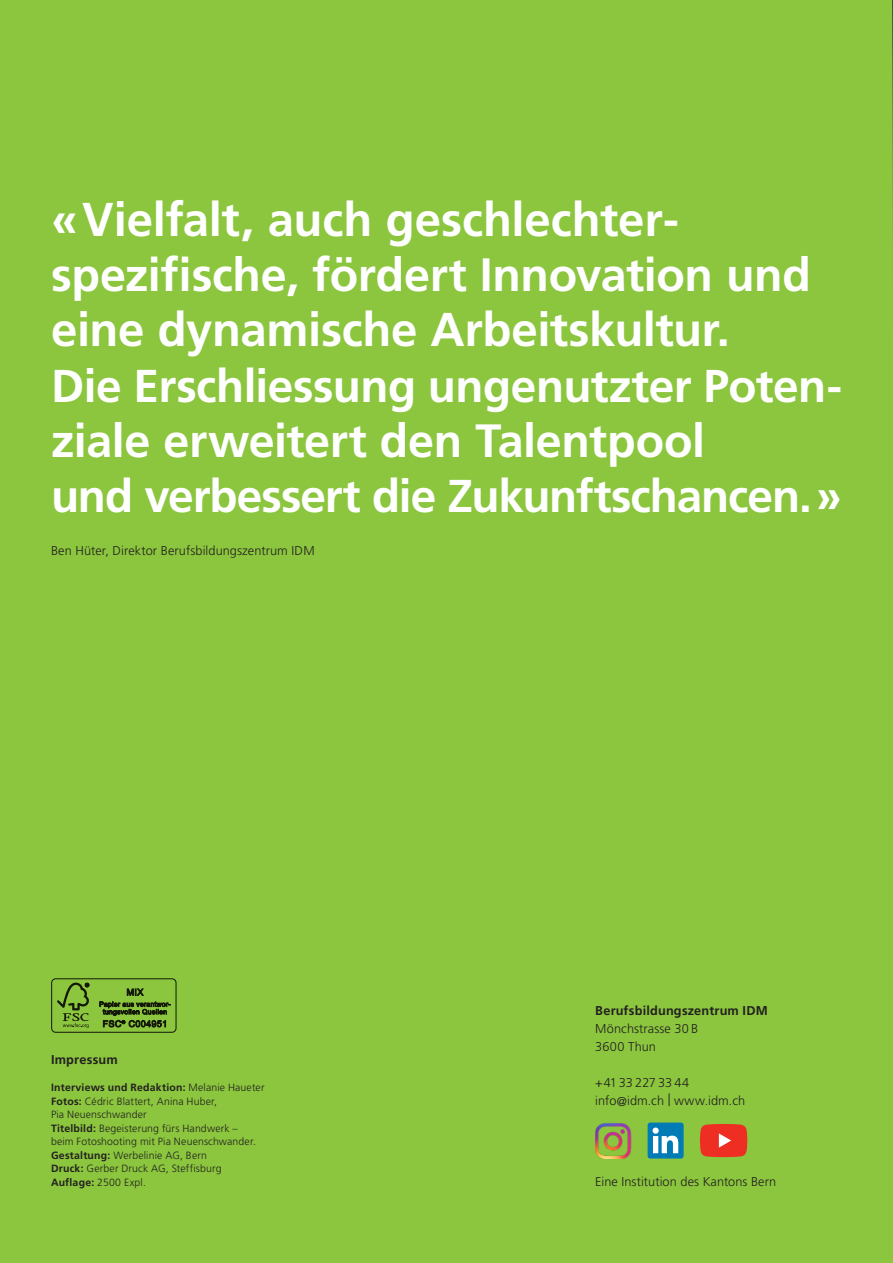
<style>
.page{position:relative;width:893px;height:1263px;background:#8bc63e}
.page>*{position:absolute;margin:0;border:0;box-sizing:border-box;transform-origin:0 0}
.t1{font:700 47.4px "Frutiger LT Std";letter-spacing:-.01em;color:#fff}
.t2{font:700 46.65px "Frutiger LT Std";letter-spacing:-.01em;color:#fff}
.t3{font:700 46.05px "Frutiger LT Std";letter-spacing:-.015em;color:#fff}
.t4{font:300 12.75px/18px "Frutiger LT Std";letter-spacing:.005em;color:#231f20}
.t5{font:700 12.75px "Frutiger LT Std";letter-spacing:.015em;color:#231f20}
.t6{font:300 10.5px/13.5px "Frutiger LT Std";letter-spacing:.015em;color:#231f20}
.s1{font-weight:700}
</style>
<div class="page">
<hr style="left:892px;top:0;width:1px;height:357px;background:#3e6d8b">
<div style="left:51px;top:978px;width:125px;height:54px;border:1px solid #231f20;border-radius:4px"></div>
<svg style="left:57px;top:982px;width:32px;height:46px"></svg>
<svg style="left:99px;top:988px;width:72px;height:39px"></svg>
<img style="left:595px;top:1123px;width:36px;height:35px">
<svg style="left:700px;top:1124px;width:47px;height:33px;background:#e9412f"></svg>
<div style="left:648px;top:1122px;width:36px;height:36px;background:#007bb6;border-radius:3px"></div>
<svg style="left:652px;top:1127px;width:26px;height:26px"></svg>
<h1 class="t1" style="left:51px;top:192px;width:629px">«Vielfalt, auch geschlechter-</h1>
<h2 class="t2" style="left:51px;top:248px;width:761px">spezifische, fördert Innovation und</h2>
<h1 class="t1" style="left:51px;top:302px;width:680px">eine dynamische Arbeitskultur.</h1>
<h3 class="t3" style="left:51px;top:359px;width:792px">Die Erschliessung ungenutzter Poten-</h3>
<h2 class="t2" style="left:51px;top:413px;width:656px">ziale erweitert den Talentpool</h2>
<h3 class="t3" style="left:51px;top:469px;width:792px">und verbessert die Zukunftschancen.»</h3>
<p class="t4" style="left:51px;top:542px;width:265px">Ben Hüter, Direktor Berufsbildungszentrum IDM</p>
<p class="t5" style="left:51px;top:1052px;width:68px">Impressum</p>
<p class="t6" style="left:51px;top:1081px;width:215px"><span class="s1">Interviews und Redaktion:</span> Melanie Haueter <span class="s1">Fotos:</span> Cédric Blattert, Anina Huber,<br>Pia Neuenschwander<br><span class="s1">Titelbild:</span> Begeisterung fürs Handwerk –<br>beim Fotoshooting mit Pia Neuenschwander.<br><span class="s1">Gestaltung:</span> Werbelinie AG, Bern<br><span class="s1">Druck:</span> Gerber Druck AG, Steffisburg <span class="s1">Auflage:</span> 2500 Expl.</p>
<p class="t5" style="left:595px;top:1002px;width:174px">Berufsbildungszentrum IDM</p>
<p class="t4" style="left:595px;top:1019px;width:104px">Mönchstrasse 30 B<br>3600 Thun</p>
<p class="t4" style="left:595px;top:1073px;width:151px">+4133 227 33 44 info@idm.ch | www.idm.ch</p>
<p class="t4" style="left:595px;top:1172px;width:182px">Eine Institution des Kantons Bern</p>
</div>
